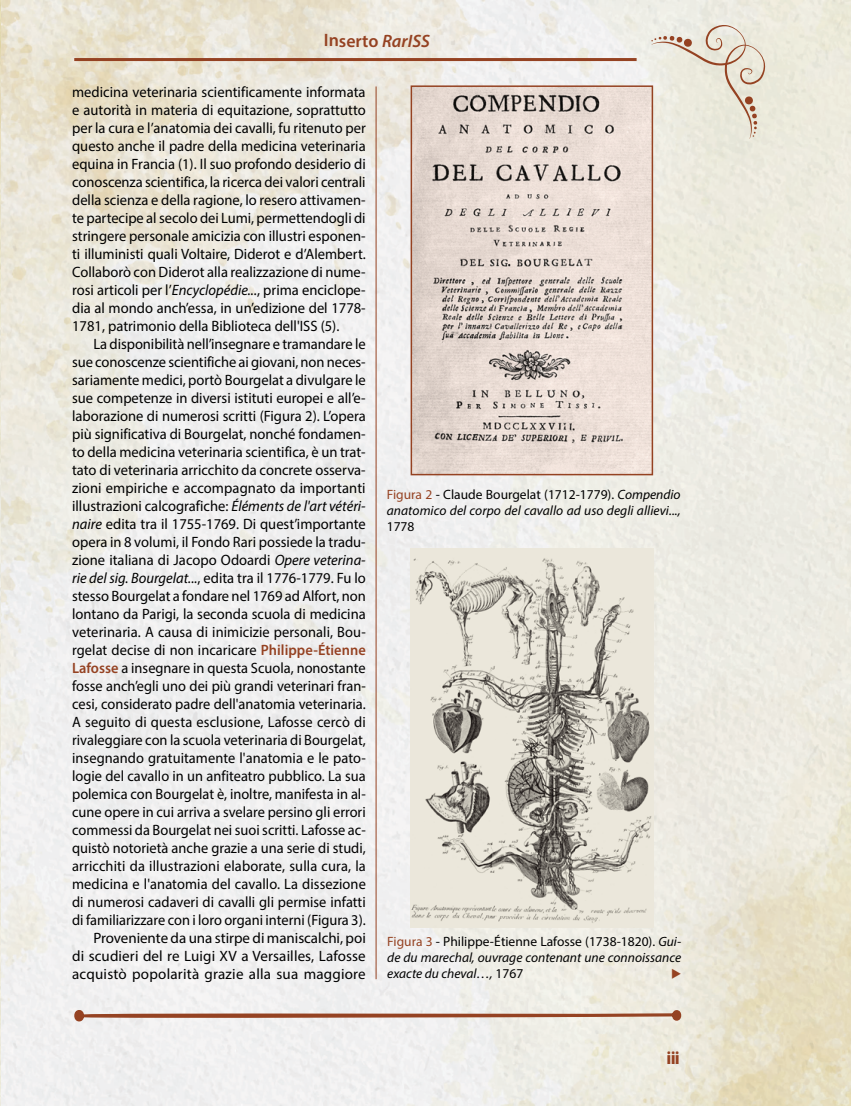
<style>
.page{position:relative;width:851px;height:1106px;background:#fff}
.page>*{position:absolute;margin:0;border:0;box-sizing:border-box;transform-origin:0 0}
.t1{font:600 18px "Myriad Pro";letter-spacing:-.005em;color:#954222}
.t2{font:900 condensed 18px "Myriad Pro";color:#954222}
.t3{font:15px/18px "Myriad Pro";color:#000;text-align:justify}
.t4{font:italic 13.5px/16.2px "Myriad Pro";color:#000}
.t5{font:13.5px "Myriad Pro";color:#000}
.s1{font-style:italic}
.s2{font-weight:600;color:#954222}
.s3{font-style:normal;color:#954222}
.s4{font-style:normal}
</style>
<div class="page">
<img style="left:0;top:0;width:850px;height:1106px">
<svg style="left:651px;top:25px;width:114px;height:114px;background:#e5ded1"></svg>
<hr style="left:74px;top:58px;width:562px;height:3px;background:#954222">
<svg style="left:72px;top:1009px;width:611px;height:13px"></svg>
<hr style="left:375px;top:86px;width:1px;height:893px;background:#954222">
<img style="left:413px;top:88px;width:237px;height:384px">
<div style="left:410px;top:85px;width:243px;height:390px;border:2px solid #954222"></div>
<img style="left:410px;top:548px;width:243px;height:379px">
<svg style="left:672px;top:969px;width:8px;height:10px"></svg>
<p class="t1" style="left:324px;top:29px;width:107px">Inserto <span class="s1">RarISS</span></p>
<p class="t3" style="left:72px;top:82px;width:295px">medicina veterinaria scientificamente informata e autorità in materia di equitazione, soprattutto per la cura e l’anatomia dei cavalli, fu ritenuto per questo anche il padre della medicina veterinaria equina in Francia (1). Il suo profondo desiderio di conoscenza scientifica, la ricerca dei valori centrali della scienza e della ragione, lo resero attivamen&shy;te partecipe al secolo dei Lumi, permettendogli di stringere personale amicizia con illustri esponen&shy;ti illuministi quali Voltaire, Diderot e d’Alembert.<br>Collaborò con Diderot alla realizzazione di nume&shy;rosi articoli per l’<span class="s1">Encyclopédie...</span>, prima enciclope&shy;dia al mondo anch’essa, in un’edizione del 1778- 1781, patrimonio della Biblioteca dell'ISS (5).</p>
<p class="t3" style="left:72px;top:334px;width:295px;text-align:right">La disponibilità nell’insegnare e tramandare le sue conoscenze scientifiche ai giovani, non neces&shy;sariamente medici, portò Bourgelat a divulgare le sue competenze in diversi istituti europei e all’e&shy;laborazione di numerosi scritti (Figura 2). L’opera più significativa di Bourgelat, nonché fondamen&shy;to della medicina veterinaria scientifica, è un trat&shy;tato di veterinaria arricchito da concrete osserva&shy;zioni empiriche e accompagnato da importanti illustrazioni calcografiche: <span class="s1">Éléments de l'art vétéri&shy;naire</span> edita tra il 1755-1769. Di quest’importante opera in 8 volumi, il Fondo Rari possiede la tradu&shy;zione italiana di Jacopo Odoardi <span class="s1">Opere veterina&shy;rie del sig. Bourgelat...</span>, edita tra il 1776-1779. Fu lo stesso Bourgelat a fondare nel 1769 ad Alfort, non lontano da Parigi, la seconda scuola di medicina veterinaria. A causa di inimicizie personali, Bou&shy;rgelat decise di non incaricare <span class="s2">Philippe-Étienne Lafosse</span> a insegnare in questa Scuola, nonostante fosse anch’egli uno dei più grandi veterinari fran&shy;cesi, considerato padre dell'anatomia veterinaria.<br>A seguito di questa esclusione, Lafosse cercò di rivaleggiare con la scuola veterinaria di Bourgelat, insegnando gratuitamente l'anatomia e le pato&shy;logie del cavallo in un anfiteatro pubblico. La sua polemica con Bourgelat è, inoltre, manifesta in al&shy;cune opere in cui arriva a svelare persino gli errori commessi da Bourgelat nei suoi scritti. Lafosse ac&shy;quistò notorietà anche grazie a una serie di studi, arricchiti da illustrazioni elaborate, sulla cura, la medicina e l'anatomia del cavallo. La dissezione di numerosi cadaveri di cavalli gli permise infatti di familiarizzare con i loro organi interni (Figura 3).<br>Proveniente da una stirpe di maniscalchi, poi<br>di scudieri del re Luigi XV a Versailles, Lafosse acquistò popolarità grazie alla sua maggiore</p>
<p class="t4" style="left:387px;top:486px;width:295px"><span class="s3">Figura 2</span> <span class="s4">- Claude Bourgelat (1712-1779).</span> Compendio anatomico del corpo del cavallo ad uso degli allievi...,</p>
<p class="t5" style="left:387px;top:518px;width:29px">1778</p>
<p class="t4" style="left:387px;top:933px;width:295px;text-align:justify"><span class="s3">Figura 3</span> <span class="s4">- Philippe-Étienne Lafosse (1738-1820).</span> Gui&shy;de du marechal, ouvrage contenant une connoissance exacte du cheval…, <span class="s4">1767</span></p>
<p class="t2" style="left:666px;top:1047px;width:14px">iii</p>
</div>
